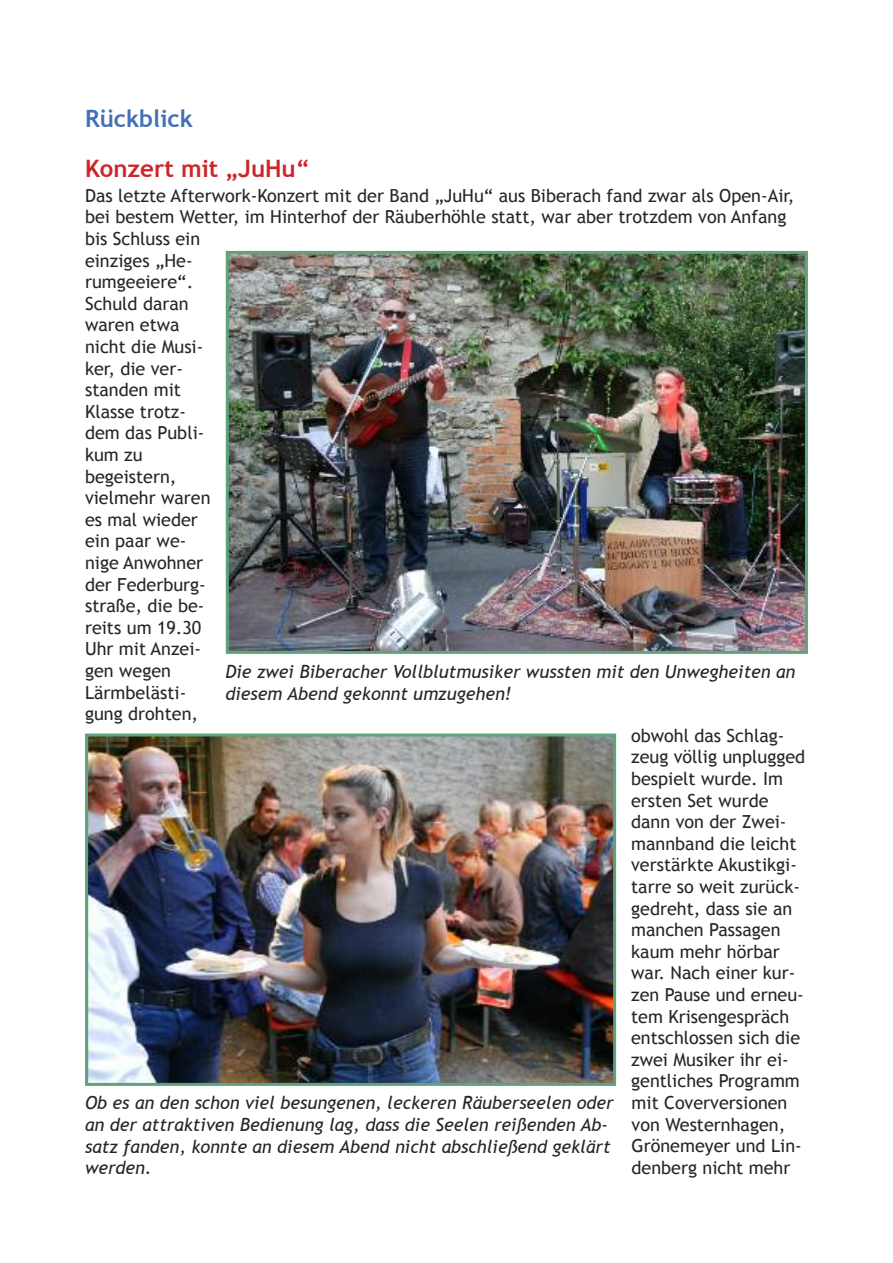
<style>
.page{position:relative;width:893px;height:1263px;background:#fff}
.page>*{position:absolute;margin:0;border:0;box-sizing:border-box;transform-origin:0 0}
.t1{font:700 24px "Trebuchet MS";color:#cc262b}
.t2{font:700 24px "Trebuchet MS";color:#4570b6}
.t3{font:18px "Trebuchet MS";color:#272627}
.t4{font:italic 18px/21.6px "Trebuchet MS";color:#272627}
</style>
<div class="page">
<img style="left:230px;top:255px;width:574px;height:395px">
<div style="left:226px;top:251px;width:582px;height:403px;border:3px solid #5da47b"></div>
<img style="left:89px;top:737px;width:523px;height:345px">
<div style="left:85px;top:733px;width:531px;height:353px;border:3px solid #5da47b"></div>
<h1 class="t2" style="left:85px;top:104px;width:109px">Rückblick</h1>
<h1 class="t1" style="left:85px;top:155px;width:226px">Konzert mit „JuHu“</h1>
<p class="t3" style="left:85px;top:185px;width:711px">Das letzte Afterwork-Konzert mit der Band „JuHu“ aus Biberach fand zwar als Open-Air,</p>
<p class="t3" style="left:85px;top:206px;width:703px">bei bestem Wetter, im Hinterhof der Räuberhöhle statt, war aber trotzdem von Anfang</p>
<p class="t3" style="left:85px;top:228px;width:117px">bis Schluss ein</p>
<p class="t3" style="left:85px;top:250px;width:109px">einziges „He-</p>
<p class="t3" style="left:85px;top:271px;width:110px">rumgeeiere“.</p>
<p class="t3" style="left:85px;top:293px;width:105px">Schuld daran</p>
<p class="t3" style="left:85px;top:314px;width:96px">waren etwa</p>
<p class="t3" style="left:85px;top:336px;width:120px">nicht die Musi-</p>
<p class="t3" style="left:85px;top:358px;width:99px">ker, die ver-</p>
<p class="t3" style="left:85px;top:379px;width:98px">standen mit</p>
<p class="t3" style="left:85px;top:401px;width:103px">Klasse trotz-</p>
<p class="t3" style="left:85px;top:422px;width:121px">dem das Publi-</p>
<p class="t3" style="left:85px;top:444px;width:59px">kum zu</p>
<p class="t3" style="left:85px;top:466px;width:93px">begeistern,</p>
<p class="t3" style="left:85px;top:487px;width:127px">vielmehr waren</p>
<p class="t3" style="left:85px;top:509px;width:114px">es mal wieder</p>
<p class="t3" style="left:85px;top:530px;width:103px">ein paar we-</p>
<p class="t3" style="left:85px;top:552px;width:120px">nige Anwohner</p>
<p class="t3" style="left:85px;top:574px;width:122px">der Federburg-</p>
<p class="t3" style="left:85px;top:595px;width:121px">straße, die be-</p>
<p class="t3" style="left:85px;top:617px;width:118px">reits um 19.30</p>
<p class="t3" style="left:85px;top:638px;width:118px">Uhr mit Anzei-</p>
<p class="t3" style="left:85px;top:660px;width:88px">gen wegen</p>
<p class="t3" style="left:85px;top:682px;width:103px">Lärmbelästi-</p>
<p class="t3" style="left:85px;top:703px;width:115px">gung drohten,</p>
<p class="t3" style="left:631px;top:725px;width:155px">obwohl das Schlag-</p>
<p class="t3" style="left:631px;top:746px;width:176px">zeug völlig unplugged</p>
<p class="t3" style="left:631px;top:768px;width:154px">bespielt wurde. Im</p>
<p class="t3" style="left:631px;top:790px;width:139px">ersten Set wurde</p>
<p class="t3" style="left:631px;top:811px;width:157px">dann von der Zwei-</p>
<p class="t3" style="left:631px;top:833px;width:167px">mannband die leicht</p>
<p class="t3" style="left:631px;top:854px;width:167px">verstärkte Akustikgi-</p>
<p class="t3" style="left:631px;top:876px;width:170px">tarre so weit zurück-</p>
<p class="t3" style="left:631px;top:898px;width:163px">gedreht, dass sie an</p>
<p class="t3" style="left:631px;top:919px;width:151px">manchen Passagen</p>
<p class="t3" style="left:631px;top:941px;width:150px">kaum mehr hörbar</p>
<p class="t3" style="left:631px;top:962px;width:166px">war. Nach einer kur-</p>
<p class="t3" style="left:631px;top:984px;width:174px">zen Pause und erneu-</p>
<p class="t3" style="left:631px;top:1006px;width:160px">tem Krisengespräch</p>
<p class="t3" style="left:631px;top:1027px;width:170px">entschlossen sich die</p>
<p class="t3" style="left:631px;top:1049px;width:159px">zwei Musiker ihr ei-</p>
<p class="t3" style="left:631px;top:1070px;width:170px">gentliches Programm</p>
<p class="t3" style="left:632px;top:1092px;width:157px">mit Coverversionen</p>
<p class="t3" style="left:632px;top:1114px;width:155px">von Westernhagen,</p>
<p class="t3" style="left:632px;top:1135px;width:172px">Grönemeyer und Lin-</p>
<p class="t3" style="left:632px;top:1157px;width:160px">denberg nicht mehr</p>
<p class="t4" style="left:225px;top:661px;width:572px">Die zwei Biberacher Vollblutmusiker wussten mit den Unwegheiten an diesem Abend gekonnt umzugehen!</p>
<p class="t4" style="left:85px;top:1092px;width:530px">Ob es an den schon viel besungenen, leckeren Räuberseelen oder an der attraktiven Bedienung lag, dass die Seelen reißenden Ab&shy;satz fanden, konnte an diesem Abend nicht abschließend geklärt werden.</p>
</div>
